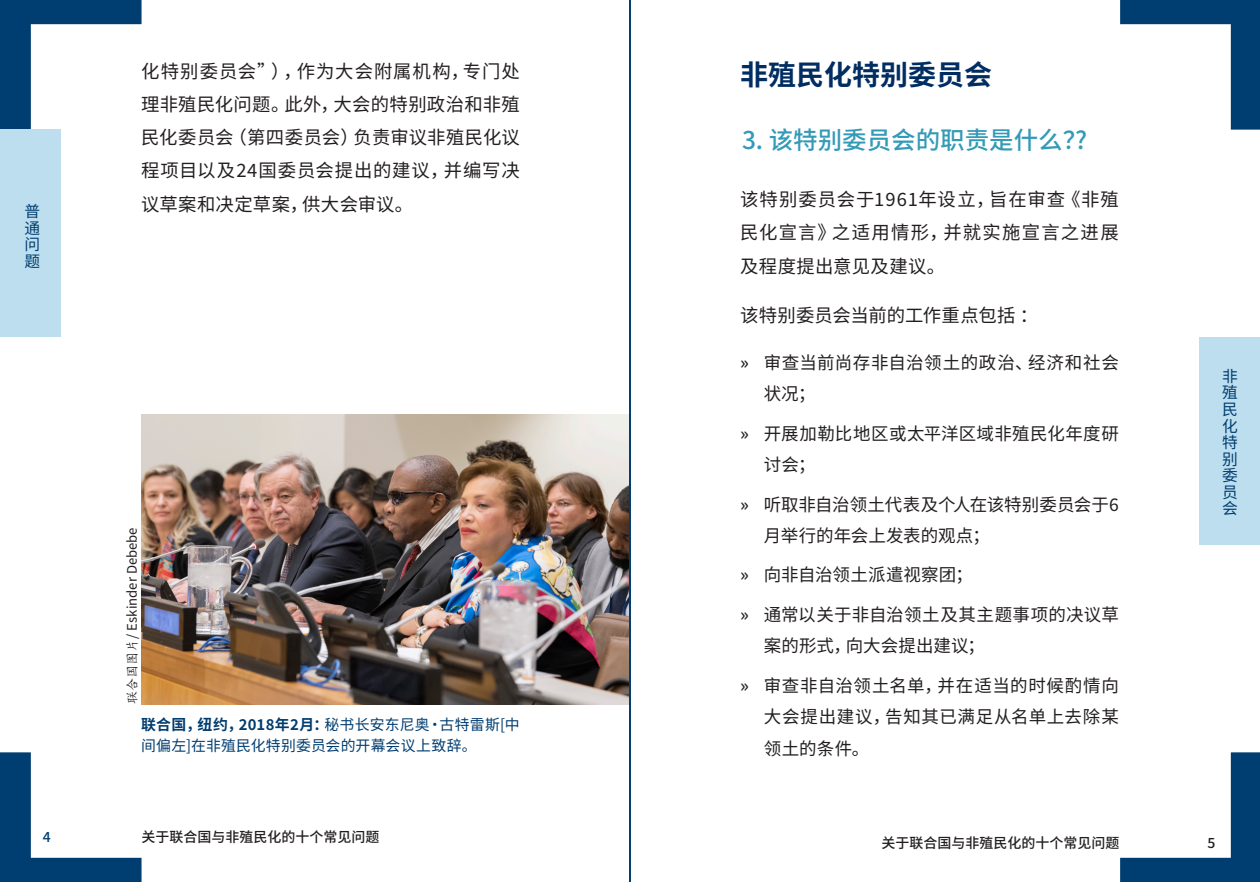
<style>
.page{position:relative;width:1260px;height:882px;background:#fff}
.page>*{position:absolute;margin:0;border:0;box-sizing:border-box;transform-origin:0 0}
.body-larger{font:700 28px "Source Han Sans CN";color:#002d62}
.t1{font:500 24.5px "Source Han Sans CN";color:#339ab8}
.body-larger_CH{font:18.38px/33.2px "Source Han Sans CN";letter-spacing:.03em;color:#231f20;text-align:justify}
.body-larger_CH-2{font:18.38px "Source Han Sans CN";letter-spacing:.005em;color:#231f20}
.t2{font:17.5px/31.5px "Source Han Sans CN";letter-spacing:.015em;color:#231f20}
.t3{font:17.5px/31.5px "Source Han Sans CN";letter-spacing:.035em;color:#231f20}
.t4{font:15.75px/16.6px "Source Han Sans CN";color:#003d70;text-align:justify}
.photo_cap-TEMP{font:14.88px/21px "Source Han Sans CN";letter-spacing:.015em;color:#003d70}
.t5{font:500 14px "Source Han Sans CN";color:#231f20}
.t6{font:500 14px "Source Han Sans CN";color:#003d70}
.photo_credit-TEMP{font:13.12px "Source Han Sans CN";color:#231f20}
.s1{font-weight:500}
.s2{font-family:"Kai Ti"}
.s3{font-weight:700}
</style>
<div class="page">
<svg style="left:1120px;top:0;width:140px;height:130px"></svg>
<svg style="left:1120px;top:752px;width:140px;height:130px"></svg>
<div style="left:1200px;top:337px;width:60px;height:208px;background:#bddeee"></div>
<svg style="left:0;top:0;width:142px;height:130px"></svg>
<svg style="left:0;top:752px;width:142px;height:130px"></svg>
<div style="left:0;top:130px;width:61px;height:207px;background:#bddeee"></div>
<img style="left:141px;top:415px;width:488px;height:289px">
<hr style="left:629px;top:0;width:2px;height:882px;background:#003d70">
<p class="t4" style="left:25px;top:203px;width:17px">普</p>
<p class="t4" style="left:25px;top:220px;width:17px">通</p>
<p class="t4" style="left:25px;top:236px;width:17px">问</p>
<p class="t4" style="left:25px;top:253px;width:17px">题</p>
<p class="body-larger_CH" style="left:141px;top:55px;width:380px">化特别委员会”），作为大会附属机构，专门处理非殖民化问题。此外，大会的特别政治和非殖民化委员会（第四委员会）负责审议非殖民化议程项目以及24国委员会提出的建议，并编写决议草案和决定草案，供大会审议。</p>
<p class="body-larger" style="left:740px;top:59px;width:253px">非殖民化特别委员会</p>
<h3 class="t1" style="left:742px;top:126px;width:347px">3. 该特别委员会的职责是什么？?</h3>
<p class="body-larger_CH" style="left:740px;top:183px;width:380px">该特别委员会于1961年设立，旨在审查《非殖民化宣言》之适用情形，并就实施宣言之进展及程度提出意见及建议。</p>
<p class="body-larger_CH-2" style="left:740px;top:305px;width:300px">该特别委员会当前的工作重点包括：</p>
<p class="t3" style="left:764px;top:347px;width:357px;text-indent:-24px"><span class="s1">»</span> 审查当前尚存非自治领土的政治、经济和社会状况；</p>
<p class="t2" style="left:764px;top:418px;width:357px;text-indent:-24px"><span class="s1">»</span> 开展加勒比地区或太平洋区域非殖民化年度研讨会；</p>
<p class="t2" style="left:764px;top:489px;width:356px;text-indent:-24px"><span class="s1">»</span> 听取非自治领土代表及个人在该特别委员会于6月举行的年会上发表的观点；</p>
<p class="t2" style="left:740px;top:560px;width:234px"><span class="s1">»</span> 向非自治领土派遣视察团；</p>
<p class="t2" style="left:764px;top:599px;width:356px;text-indent:-24px"><span class="s1">»</span> 通常以关于非自治领土及其主题事项的决议草案的形式，向大会提出建议；</p>
<p class="t2" style="left:764px;top:670px;width:357px;text-align:justify;text-indent:-24px"><span class="s1">»</span> 审查非自治领土名单，并在适当的时候酌情向大会提出建议，告知其已满足从名单上去除某领土的条件。</p>
<p class="photo_credit-TEMP" style="left:124px;top:704px;width:178px;rotate:-90deg"><span class="s2">联合国图片</span>/ Eskinder Debebe</p>
<p class="photo_cap-TEMP" style="left:141px;top:715px;width:380px"><span class="s3">联合国，纽约，2018年2月：</span>秘书长安东尼奥·古特雷斯[中间偏左]在非殖民化特别委员会的开幕会议上致辞。</p>
<p class="t4" style="left:1222px;top:368px;width:17px">非殖民化特别委员会</p>
<p class="t6" style="left:43px;top:829px;width:9px">4</p>
<p class="t5" style="left:142px;top:829px;width:240px">关于联合国与非殖民化的十个常见问题</p>
<p class="t5" style="left:881px;top:835px;width:239px">关于联合国与非殖民化的十个常见问题</p>
<p class="t5" style="left:1208px;top:835px;width:9px">5</p>
</div>
